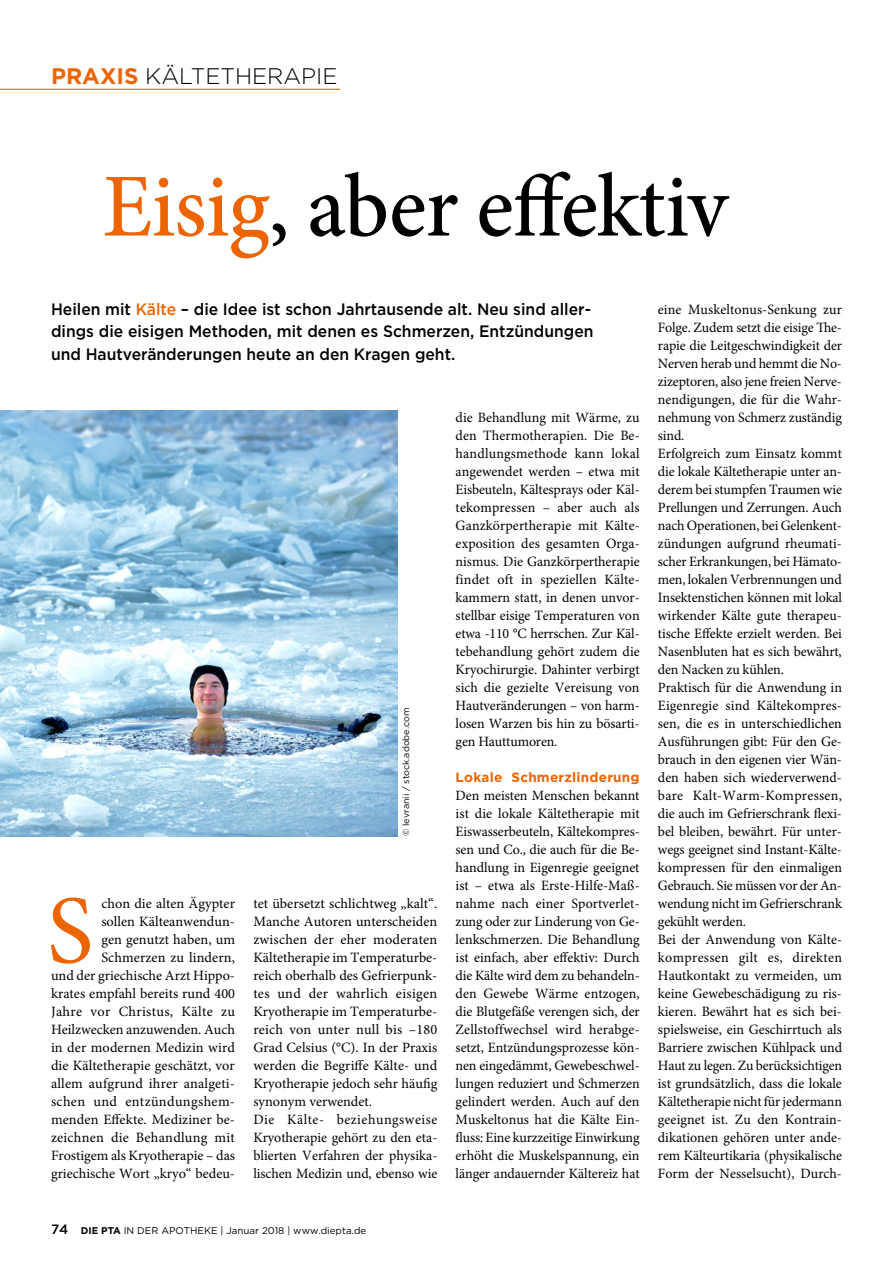
<style>
.page{position:relative;width:893px;height:1263px;background:#fff}
.page>*{position:absolute;margin:0;border:0;box-sizing:border-box;transform-origin:0 0}
.Praxis_Grundtext_Ini{font:97.2px "Minion Pro";color:#ec6502}
.Praxis_Titel{font:500 90px "Minion Pro";letter-spacing:-.01em;color:#000}
.t1{font:300 22.5px "Gotham";color:#000}
.Praxis_Vorspann{font:500 16.5px/22.5px "Gotham";color:#000;scale:.95 1}
.Praxis_Grundtext{font:14.25px/18px "Minion Pro";letter-spacing:-.005em;color:#000;text-align:justify}
.Praxis_Grundtext_Ini-2{font:14.25px/18px "Minion Pro";letter-spacing:.005em;color:#000;text-align:right}
.Praxis_Grundtext-2{font:700 13.5px "Gotham";letter-spacing:.015em;color:#ec6502}
.t2{font:9.75px "Gotham";color:#000}
.Praxis_Bildquelle{font:9px "Gotham";color:#000}
.s1{font-weight:700;color:#ec6502}
.s2{color:#ec6502}
.s3{font-weight:500;font-size:13.5px}
.s4{font-weight:700}
</style>
<div class="page">
<hr style="left:0;top:89px;width:340px;height:1px;background:#ec6502">
<img style="left:0;top:410px;width:398px;height:426px">
<p class="t1" style="left:51px;top:62px;width:288px"><span class="s1">PRAXIS</span> KÄLTETHERAPIE</p>
<p class="Praxis_Titel" style="left:103px;top:146px;width:627px"><span class="s2">Eisig</span>, aber effektiv</p>
<p class="Praxis_Vorspann" style="left:51px;top:297px;width:573px">Heilen mit <span class="s2">Kälte</span> – die Idee ist schon Jahrtausende alt. Neu sind aller&shy;dings die eisigen Methoden, mit denen es Schmerzen, Entzündungen und Hautveränderungen heute an den Kragen geht.</p>
<p class="Praxis_Bildquelle" style="left:400px;top:836px;width:130px;rotate:-90deg">© levranii / stock.adobe.com</p>
<p class="Praxis_Grundtext_Ini-2" style="left:51px;top:895px;width:186px">chon die alten Ägypter<br>sollen Kälteanwendun-<br>gen genutzt haben, um<br>Schmerzen zu lindern,<br>und der griechische Arzt Hippo&shy;krates empfahl bereits rund 400<br>Jahre vor Christus, Kälte zu<br>Heilzwecken anzuwenden. Auch in der modernen Medizin wird die Kältetherapie geschätzt, vor allem aufgrund ihrer analgeti&shy;schen und entzündungshem&shy;menden Effekte. Mediziner be&shy;zeichnen die Behandlung mit<br>Frostigem als Kryotherapie – das griechische Wort „kryo“ bedeu-</p>
<p class="Praxis_Grundtext_Ini-2" style="left:253px;top:895px;width:186px;text-align:justify">tet übersetzt schlichtweg „kalt“.<br>Manche Autoren unterscheiden zwischen der eher moderaten Kältetherapie im Temperaturbe&shy;reich oberhalb des Gefrierpunk&shy;tes und der wahrlich eisigen Kryotherapie im Temperaturbe&shy;reich von unter null bis –180<br>Grad Celsius (°C). In der Praxis werden die Begriffe Kälte- und Kryotherapie jedoch sehr häufig synonym verwendet.</p>
<p class="Praxis_Grundtext_Ini" style="left:47px;top:866px;width:48px">S</p>
<p class="Praxis_Grundtext" style="left:253px;top:1111px;width:186px">Die Kälte- beziehungsweise Kryotherapie gehört zu den eta&shy;blierten Verfahren der physika&shy;lischen Medizin und, ebenso wie</p>
<p class="t2" style="left:51px;top:1224px;width:317px"><span class="s3">74</span> <span class="s4">DIE PTA</span> IN DER APOTHEKE | Januar 2018 | www.diepta.de</p>
<p class="Praxis_Grundtext" style="left:456px;top:409px;width:186px">die Behandlung mit Wärme, zu den Thermotherapien. Die Be&shy;handlungsmethode kann lokal angewendet werden – etwa mit Eisbeuteln, Kältesprays oder Käl&shy;tekompressen – aber auch als Ganzkörpertherapie mit Kälte&shy;exposition des gesamten Orga&shy;nismus. Die Ganzkörpertherapie findet oft in speziellen Kälte&shy;kammern statt, in denen unvor&shy;stellbar eisige Temperaturen von etwa -110 °C herrschen. Zur Käl&shy;tebehandlung gehört zudem die Kryochirurgie. Dahinter verbirgt sich die gezielte Vereisung von Hautveränderungen – von harm&shy;losen Warzen bis hin zu bösarti&shy;gen Hauttumoren.</p>
<p class="Praxis_Grundtext-2" style="left:456px;top:768px;width:185px">Lokale Schmerzlinderung</p>
<p class="Praxis_Grundtext" style="left:456px;top:787px;width:186px">Den meisten Menschen bekannt ist die lokale Kältetherapie mit Eiswasserbeuteln, Kältekompres&shy;sen und Co., die auch für die Be&shy;handlung in Eigenregie geeignet ist – etwa als Erste-Hilfe-Maß&shy;nahme nach einer Sportverlet&shy;zung oder zur Linderung von Ge&shy;lenkschmerzen. Die Behandlung ist einfach, aber effektiv: Durch die Kälte wird dem zu behandeln&shy;den Gewebe Wärme entzogen, die Blutgefäße verengen sich, der Zellstoffwechsel wird herabge&shy;setzt, Entzündungsprozesse kön&shy;nen eingedämmt, Gewebeschwel&shy;lungen reduziert und Schmerzen gelindert werden. Auch auf den Muskeltonus hat die Kälte Ein&shy;fluss: Eine kurzzeitige Einwirkung erhöht die Muskelspannung, ein länger andauernder Kältereiz hat</p>
<p class="Praxis_Grundtext" style="left:658px;top:301px;width:186px">eine Muskeltonus-Senkung zur Folge. Zudem setzt die eisige The&shy;rapie die Leitgeschwindigkeit der Nerven herab und hemmt die No&shy;zizeptoren, also jene freien Nerve&shy;nendigungen, die für die Wahr&shy;nehmung von Schmerz zuständig sind.</p>
<p class="Praxis_Grundtext" style="left:658px;top:445px;width:186px">Erfolgreich zum Einsatz kommt die lokale Kältetherapie unter an&shy;derem bei stumpfen Traumen wie Prellungen und Zerrungen. Auch nach Operationen, bei Gelenkent&shy;zündungen aufgrund rheumati&shy;scher Erkrankungen, bei Hämato&shy;men, lokalen Verbrennungen und Insektenstichen können mit lokal wirkender Kälte gute therapeu&shy;tische Effekte erzielt werden. Bei Nasenbluten hat es sich bewährt, den Nacken zu kühlen.</p>
<p class="Praxis_Grundtext" style="left:658px;top:679px;width:186px">Praktisch für die Anwendung in Eigenregie sind Kältekompres&shy;sen, die es in unterschiedlichen Ausführungen gibt: Für den Ge&shy;brauch in den eigenen vier Wän&shy;den haben sich wiederverwend&shy;bare Kalt-Warm-Kompressen, die auch im Gefrierschrank flexi&shy;bel bleiben, bewährt. Für unter&shy;wegs geeignet sind Instant-Kälte&shy;kompressen für den einmaligen Gebrauch. Sie müssen vor der An&shy;wendung nicht im Gefrierschrank gekühlt werden.</p>
<p class="Praxis_Grundtext" style="left:658px;top:931px;width:186px">Bei der Anwendung von Kälte&shy;kompressen gilt es, direkten Hautkontakt zu vermeiden, um keine Gewebeschädigung zu ris&shy;kieren. Bewährt hat es sich bei&shy;spielsweise, ein Geschirrtuch als Barriere zwischen Kühlpack und Haut zu legen. Zu berücksichtigen ist grundsätzlich, dass die lokale Kältetherapie nicht für jedermann geeignet ist. Zu den Kontrain&shy;dikationen gehören unter ande&shy;rem Kälteurtikaria (physikalische Form der Nesselsucht), Durch-</p>
</div>
